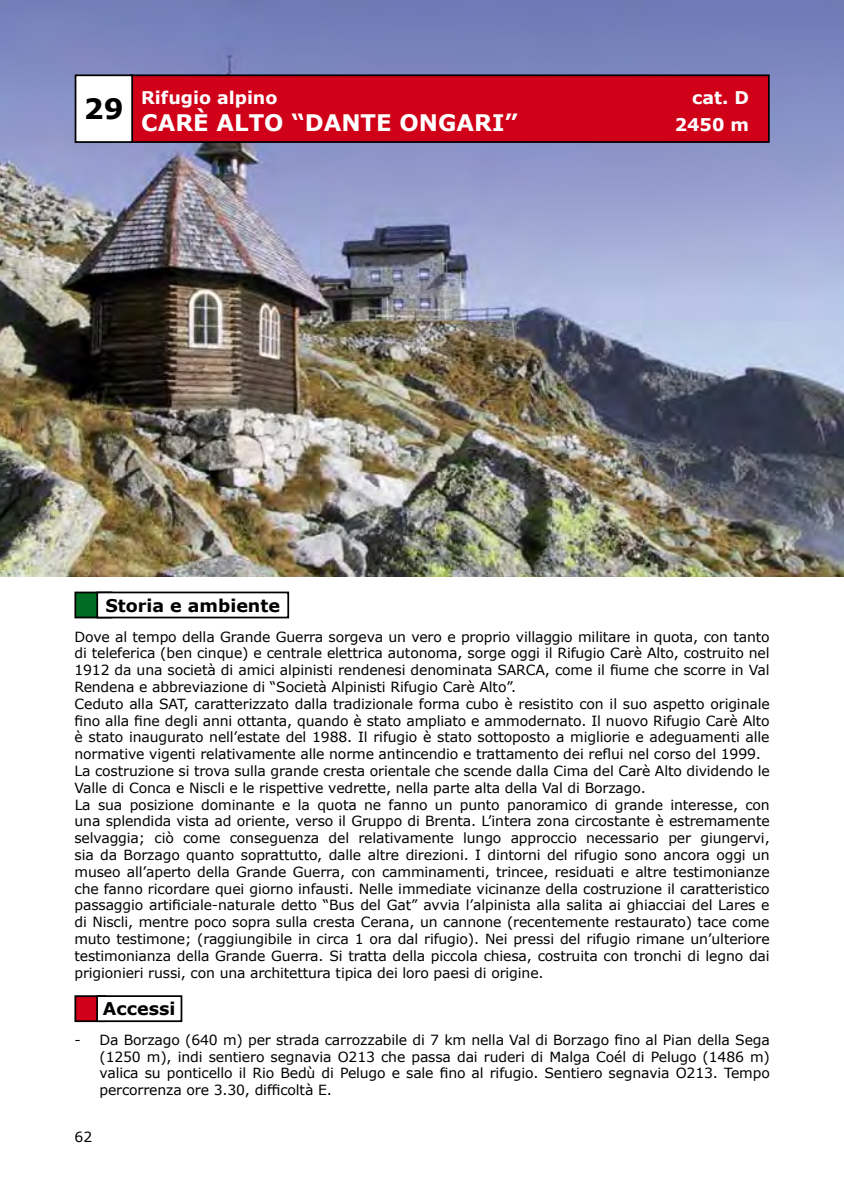
<style>
.page{position:relative;width:844px;height:1191px;background:#fff}
.page>*{position:absolute;margin:0;border:0;box-sizing:border-box;transform-origin:0 0}
.t1{font:700 28px "Verdana";color:#000}
.t2{font:700 22.75px "Verdana";color:#fff}
.t3{font:700 17.5px "Verdana";color:#fff}
.t4{font:700 17.5px "Verdana";color:#000}
.t5{font:14px/16.8px "Verdana";letter-spacing:-.01em;color:#000}
</style>
<div class="page">
<img style="left:0;top:0;width:843px;height:576px">
<div style="left:130px;top:75px;width:638px;height:67px;background:#d10019"></div>
<div style="left:129px;top:74px;width:640px;height:69px;border:2px solid #000"></div>
<div style="left:75px;top:75px;width:57px;height:67px;background:#fff"></div>
<div style="left:75px;top:74px;width:58px;height:69px;border:2px solid #000"></div>
<div style="left:75px;top:996px;width:30px;height:25px;background:#d10019"></div>
<div style="left:74px;top:995px;width:32px;height:27px;border:2px solid #000"></div>
<div style="left:97px;top:996px;width:84px;height:25px;background:#fff"></div>
<div style="left:96px;top:995px;width:86px;height:27px;border:2px solid #000"></div>
<div style="left:75px;top:592px;width:36px;height:25px;background:#006c24"></div>
<div style="left:74px;top:591px;width:38px;height:27px;border:2px solid #000"></div>
<div style="left:97px;top:592px;width:191px;height:25px;background:#fff"></div>
<div style="left:96px;top:591px;width:193px;height:27px;border:2px solid #000"></div>
<h1 class="t1" style="left:84px;top:91px;width:41px">29</h1>
<p class="t3" style="left:141px;top:86px;width:138px">Rifugio alpino</p>
<p class="t3" style="left:692px;top:86px;width:56px">cat. D</p>
<h2 class="t2" style="left:141px;top:108px;width:378px">carè alto “dante on gari”</h2>
<p class="t3" style="left:674px;top:113px;width:76px">2450 m</p>
<p class="t4" style="left:105px;top:594px;width:176px">Storia e ambiente</p>
<p class="t5" style="left:74px;top:627px;width:696px">Dove al tempo della Grande Guerra sorgeva un vero e proprio villaggio militare in quota, con tanto di teleferica (ben cinque) e centrale elettrica autonoma, sorge oggi il Rifugio Carè Alto, costruito nel 1912 da una società di amici alpinisti rendenesi denominata SARCA, come il fiume che scorre in Val Rendena e abbreviazione di “Società Alpinisti Rifugio Carè Alto”.<br>Ceduto alla SAT, caratterizzato dalla tradizionale forma cubo è resistito con il suo aspetto originale fino alla fine degli anni ottanta, quando è stato ampliato e ammodernato. Il nuovo Rifugio Carè Alto è stato inaugurato nell’estate del 1988. Il rifugio è stato sottoposto a migliorie e adeguamenti alle normative vigenti relativamente alle norme antincendio e trattamento dei reflui nel corso del 1999.<br>La costruzione si trova sulla grande cresta orientale che scende dalla Cima del Carè Alto dividendo le Valle di Conca e Niscli e le rispettive vedrette, nella parte alta della Val di Borzago.<br>La sua posizione dominante e la quota ne fanno un punto panoramico di grande interesse, con una splendida vista ad oriente, verso il Gruppo di Brenta. L’intera zona circostante è estremamente selvaggia; ciò come conseguenza del relativamente lungo approccio necessario per giungervi, sia da Borzago quanto soprattutto, dalle altre direzioni. I dintorni del rifugio sono ancora oggi un museo all’aperto della Grande Guerra, con camminamenti, trincee, residuati e altre testimonianze che fanno ricordare quei giorno infausti. Nelle immediate vicinanze della costruzione il caratteristico passaggio artificiale-naturale detto “Bus del Gat” avvia l’alpinista alla salita ai ghiacciai del Lares e di Niscli, mentre poco sopra sulla cresta Cerana, un cannone (recentemente restaurato) tace come muto testimone; (raggiungibile in circa 1 ora dal rifugio). Nei pressi del rifugio rimane un’ulteriore testimonianza della Grande Guerra. Si tratta della piccola chiesa, costruita con tronchi di legno dai prigionieri russi, con una architettura tipica dei loro paesi di origine.</p>
<p class="t4" style="left:103px;top:997px;width:74px">Accessi</p>
<p class="t5" style="left:99px;top:1031px;width:671px;text-align:justify;text-indent:-25px">- Da Borzago (640 m) per strada carrozzabile di 7 km nella Val di Borzago fino al Pian della Sega (1250 m), indi sentiero segnavia O213 che passa dai ruderi di Malga Coél di Pelugo (1486 m) valica su ponticello il Rio Bedù di Pelugo e sale fino al rifugio. Sentiero segnavia O213. Tempo percorrenza ore 3.30, difficoltà E.</p>
<p class="t5" style="left:74px;top:1128px;width:19px">62</p>
</div>
